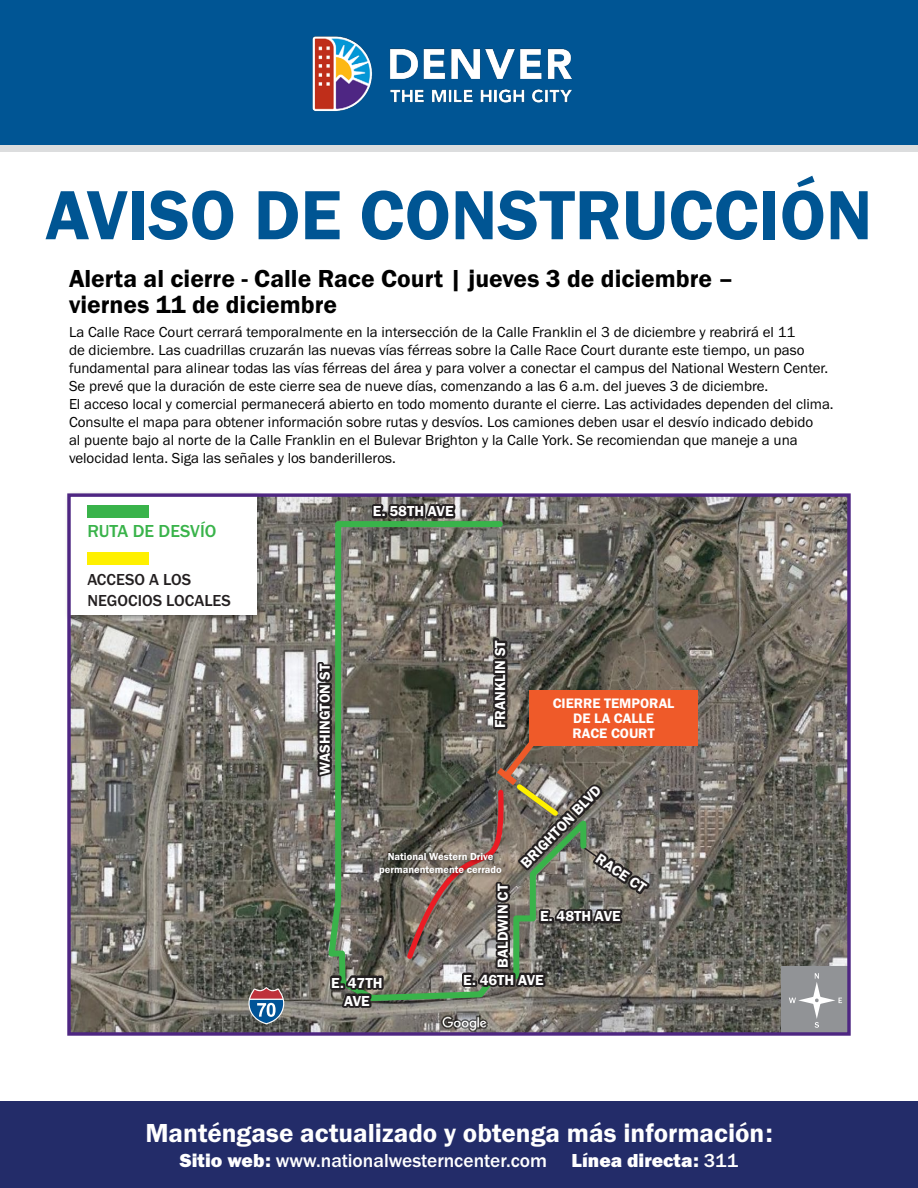
<style>
.page{position:relative;width:918px;height:1188px;background:#fff}
.page>*{position:absolute;margin:0;border:0;box-sizing:border-box;transform-origin:0 0}
.t1{font:600 81px "Franklin Gothic";color:#005594}
.t2{font:72px "Franklin Gothic URW Dem";color:#005593}
.t3{font:27px "Franklin Gothic URW Dem";color:#fff}
.t4{font:25.5px/25.8px "Franklin Gothic URW Dem";color:#000}
.t5{font:19.5px "Franklin Gothic";color:#fff}
.t6{font:500 19.5px "Franklin Gothic URW";color:#fff}
.t7{font:19.5px "Franklin Gothic URW Hea";color:#fff}
.t8{font:500 18px "Franklin Gothic URW";letter-spacing:-.005em;color:#39b34a}
.t9{font:500 16.5px/20.7px "Franklin Gothic URW";color:#231f20}
.t10{font:15px/18px "Franklin Gothic URW Boo";color:#000}
.t11{font:15px/18px "Franklin Gothic URW Dem";color:#fff;text-align:center}
.t12{font:14.25px/15px "Franklin Gothic URW Dem";color:#fff;text-align:center}
.t13{font:10.5px/12.6px "Franklin Gothic URW Dem";color:#fff;text-align:center}
.s1{font-weight:600}
.s2{font-family:"Franklin Gothic URW Hea";font-weight:400}
.s3{font-family:"Franklin Gothic URW";font-weight:500}
</style>
<div class="page">
<img style="left:71px;top:497px;width:776px;height:535px">
<img style="left:71px;top:492px;width:195px;height:132px">
<div style="left:69px;top:494px;width:188px;height:121px;background:#fff"></div>
<svg style="left:248px;top:987px;width:36px;height:37px"></svg>
<svg style="left:325px;top:518px;width:264px;height:486px;background:#747969"></svg>
<div style="left:782px;top:967px;width:67px;height:67px;background:#919396"></div>
<svg style="left:789px;top:973px;width:53px;height:55px"></svg>
<div style="left:529px;top:691px;width:169px;height:55px;background:#ef5a29"></div>
<svg style="left:372px;top:504px;width:83px;height:15px"></svg>
<svg style="left:317px;top:662px;width:15px;height:115px;background:#312d2e"></svg>
<img style="left:370px;top:846px;width:33px;height:39px">
<svg style="left:330px;top:975px;width:54px;height:33px;background:#40483c"></svg>
<div style="left:67px;top:493px;width:784px;height:543px;border:3px solid #4e2682"></div>
<svg style="left:403px;top:638px;width:247px;height:349px;background:#766558"></svg>
<div style="left:87px;top:506px;width:62px;height:12px;background:#39b34a"></div>
<div style="left:87px;top:553px;width:62px;height:12px;background:#fff000"></div>
<div style="left:0;top:0;width:918px;height:149px;background:#005594"></div>
<div style="left:0;top:145px;width:918px;height:7px;background:#dcddde"></div>
<img style="left:312px;top:36px;width:260px;height:76px">
<div style="left:0;top:1102px;width:918px;height:86px;background:#232c69"></div>
<h2 class="t2" style="left:46px;top:171px;width:828px">AVISO DE CONSTRUCCIÓN</h2>
<h1 class="t1" style="left:34px;top:164px;width:851px">CONSTRUCTION NOTICE</h1>
<h3 class="t4" style="left:69px;top:265px;width:666px">Alerta al cierre - Calle Race Court | jueves 3 de diciembre – viernes 11 de diciembre</h3>
<p class="t10" style="left:69px;top:323px;width:766px">La Calle Race Court cerrará temporalmente en la intersección de la Calle Franklin el 3 de diciembre y reabrirá el 11<br>de diciembre. Las cuadrillas cruzarán las nuevas vías férreas sobre la Calle Race Court durante este tiempo, un paso fundamental para alinear todas las vías férreas del área y para volver a conectar el campus del National Western Center.<br>Se prevé que la duración de este cierre sea de nueve días, comenzando a las 6 a.m. del jueves 3 de diciembre.<br>El acceso local y comercial permanecerá abierto en todo momento durante el cierre. Las actividades dependen del clima.<br>Consulte el mapa para obtener información sobre rutas y desvíos. Los camiones deben usar el desvío indicado debido<br>al puente bajo al norte de la Calle Franklin en el Bulevar Brighton y la Calle York. Se recomiendan que maneje a una velocidad lenta. Siga las señales y los banderilleros.</p>
<p class="t8" style="left:87px;top:520px;width:131px">RUTA DE DESVÍO</p>
<p class="t9" style="left:87px;top:569px;width:145px">ACCESO A LOS<br>NEGOCIOS LOCALES</p>
<p class="t11" style="left:373px;top:502px;width:82px">E. 58TH AVE</p>
<p class="t11" style="left:315px;top:775px;width:112px;rotate:-90deg">WASHINGTON ST</p>
<p class="t11" style="left:491px;top:728px;width:89px;rotate:-90deg">FRANKLIN ST</p>
<p class="t12" style="left:553px;top:696px;width:123px">CIERRE TEMPORAL<br>DE LA CALLE<br>RACE COURT</p>
<p class="t11" style="left:517px;top:859px;width:110px;rotate:-46deg">BRIGHTON BLVD</p>
<p class="t13" style="left:379px;top:851px;width:124px">National Western Drive permanentemente cerrado</p>
<p class="t11" style="left:494px;top:968px;width:85px;rotate:-90deg">BALDWIN CT</p>
<p class="t11" style="left:331px;top:973px;width:53px">E. 47TH<br>AVE</p>
<p class="t11" style="left:602px;top:849px;width:59px;rotate:34deg">RACE CT</p>
<p class="t11" style="left:540px;top:907px;width:82px">E. 48TH AVE</p>
<p class="t11" style="left:463px;top:971px;width:82px">E. 46TH AVE</p>
<h3 class="t5" style="left:224px;top:1112px;width:476px"><span class="s1">Website:</span> www.nationalwesterncenter.com <span class="s1">Hotline:</span> 311</h3>
<h3 class="t3" style="left:145px;top:1116px;width:629px">Manténgase actualizado y obtenga más información:</h3>
<h3 class="t6" style="left:180px;top:1149px;width:369px"><span class="s2">Sitio web:</span> www.nationalwesterncenter.com</h3>
<h3 class="t7" style="left:572px;top:1148px;width:168px">Línea directa: <span class="s3">311</span></h3>
</div>
